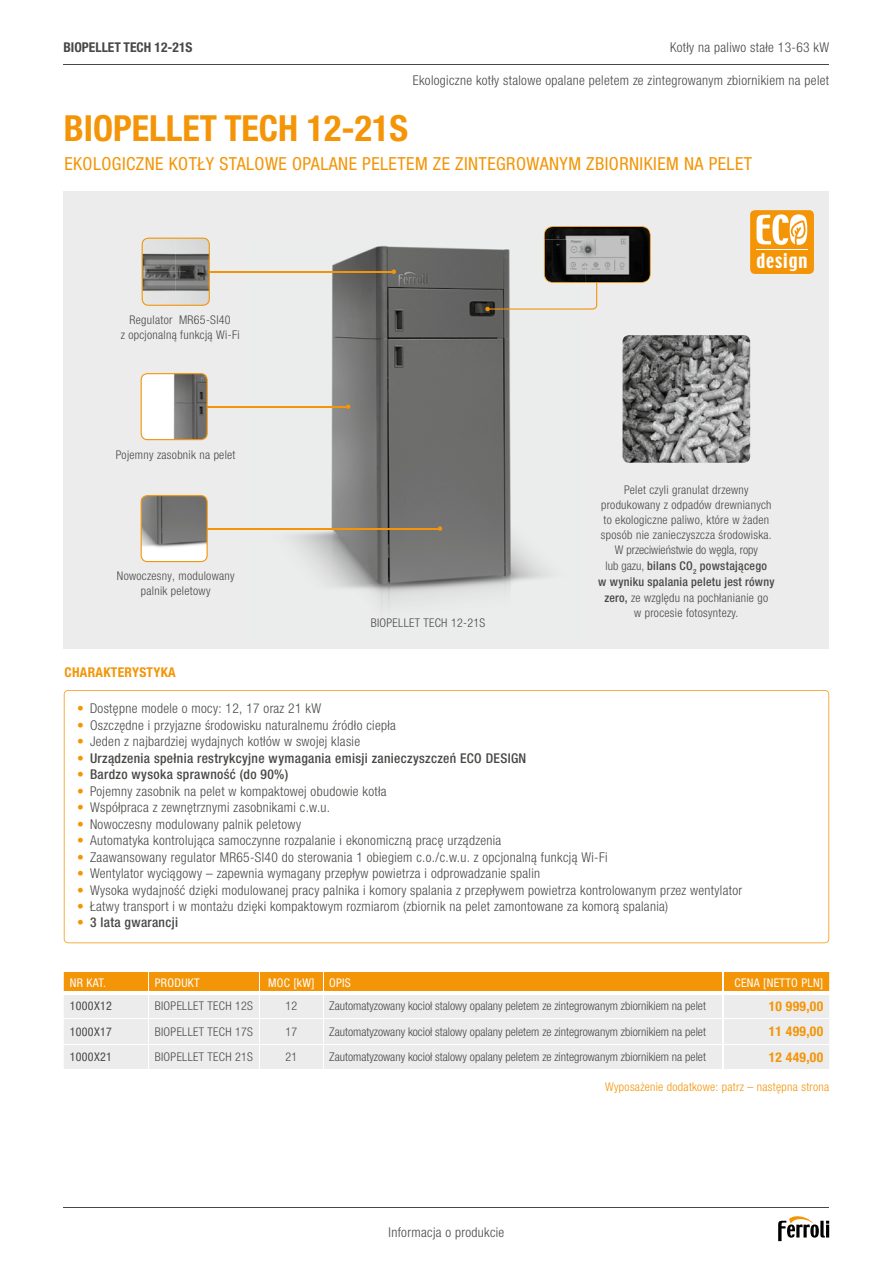
<style>
.page{position:relative;width:893px;height:1263px;background:#fff}
.page>*{position:absolute;margin:0;border:0;box-sizing:border-box;transform-origin:0 0}
.t1{font:700 condensed 36px "Helvetica Neue LTW1 G";color:#f39507}
.t2{font:condensed 18px "Helvetica Neue LTW1 G";letter-spacing:.025em;color:#f39507}
.t3{font:18px "Techno";letter-spacing:.05em;color:#fff}
.t4{font:300 condensed 13.5px "Helvetica Neue LTW1 G";letter-spacing:.025em;color:#484846}
.t5{font:500 condensed 13.5px "Helvetica Neue LTW1 G";letter-spacing:.025em;color:#484846}
.t6{font:700 condensed 13.5px "Helvetica Neue LTW1 G";letter-spacing:.025em;color:#f39507}
.t7{font:700 condensed 13.5px "Helvetica Neue LTW1 G";color:#484846}
.t8{font:300 condensed 12px/15px "Helvetica Neue LTW1 G";letter-spacing:.025em;color:#484846;text-align:center}
.t9{font:300 condensed 12px "Helvetica Neue LTW1 G";color:#484846}
.t10{font:500 condensed 12px/16.2px "Helvetica Neue LTW1 G";letter-spacing:.02em;color:#484846;text-align:center}
.t11{font:300 condensed 12px "Helvetica Neue LTW1 G";letter-spacing:.025em;color:#f39507}
.t12{font:condensed 12px "Helvetica Neue LTW1 G";letter-spacing:.025em;color:#fff}
.t13{font:condensed 12px "Helvetica Neue LTW1 G";letter-spacing:.025em;color:#484846}
.s1{font-weight:300}
.s2{color:#f39507}
.s3{font-weight:300;color:#f39507}
</style>
<div class="page">
<div style="left:63px;top:191px;width:766px;height:457px;background:#ececec"></div>
<img style="left:247px;top:246px;width:299px;height:362px">
<hr style="left:64px;top:1207px;width:765px;height:1px;background:#484846">
<svg style="left:778px;top:1216px;width:51px;height:25px"></svg>
<hr style="left:64px;top:64px;width:765px;height:1px;background:#484846">
<svg style="left:485px;top:226px;width:166px;height:85px"></svg>
<hr style="left:187px;top:406px;width:161px;height:1px;background:#f39507">
<svg style="left:346px;top:404px;width:4px;height:5px"></svg>
<hr style="left:187px;top:528px;width:253px;height:1px;background:#f39507">
<svg style="left:438px;top:526px;width:4px;height:5px"></svg>
<hr style="left:187px;top:271px;width:207px;height:1px;background:#f39507">
<svg style="left:392px;top:269px;width:4px;height:5px"></svg>
<svg style="left:64px;top:690px;width:765px;height:253px"></svg>
<img style="left:623px;top:335px;width:127px;height:128px">
<svg style="left:64px;top:972px;width:765px;height:97px;background:#eddabd"></svg>
<hr style="left:64px;top:992px;width:85px;height:3px;background:#fff">
<hr style="left:149px;top:992px;width:110px;height:3px;background:#fff">
<hr style="left:259px;top:992px;width:64px;height:3px;background:#fff">
<hr style="left:323px;top:992px;width:400px;height:3px;background:#fff">
<hr style="left:723px;top:992px;width:106px;height:3px;background:#fff">
<hr style="left:64px;top:1018px;width:85px;height:1px;background:#fff">
<hr style="left:149px;top:1018px;width:110px;height:1px;background:#fff">
<hr style="left:259px;top:1018px;width:64px;height:1px;background:#fff">
<hr style="left:323px;top:1018px;width:400px;height:1px;background:#fff">
<hr style="left:723px;top:1018px;width:106px;height:1px;background:#fff">
<svg style="left:141px;top:373px;width:67px;height:67px;background:#b9b4ac"></svg>
<svg style="left:141px;top:495px;width:67px;height:67px;background:#9e9991"></svg>
<svg style="left:142px;top:238px;width:68px;height:68px"></svg>
<div style="left:750px;top:210px;width:64px;height:64px;background:#f39507;border-radius:5px"></div>
<hr style="left:756px;top:249px;width:51px;height:1px;background:#fff">
<svg style="left:756px;top:214px;width:51px;height:31px"></svg>
<p class="t7" style="left:63px;top:39px;width:131px">BIOPELLET TECH 12-21S</p>
<p class="t4" style="left:670px;top:40px;width:161px">Kotły na paliwo stałe 13-63 kW</p>
<p class="t4" style="left:413px;top:72px;width:418px">Ekologiczne kotły stalowe opalane peletem ze zintegrowanym zbiornikiem na pelet</p>
<h1 class="t1" style="left:64px;top:106px;width:346px">BIOPELLET TECH 12-21S</h1>
<h2 class="t2" style="left:64px;top:153px;width:689px">EKOLOGICZNE KOTŁY STALOWE OPALANE PELETEM ZE ZINTEGROWANYM ZBIORNIKIEM NA PELET</h2>
<p class="t8" style="left:121px;top:313px;width:120px">Regulator MR65-SI40<br>z opcjonalną funkcją Wi-Fi</p>
<p class="t8" style="left:116px;top:447px;width:121px">Pojemny zasobnik na pelet</p>
<p class="t8" style="left:117px;top:569px;width:119px">Nowoczesny, modulowany palnik peletowy</p>
<p class="t6" style="left:64px;top:664px;width:113px">CHARAKTERYSTYKA</p>
<p class="t8" style="left:371px;top:616px;width:116px">BIOPELLET TECH 12-21S</p>
<h2 class="t3" style="left:757px;top:249px;width:52px">design</h2>
<p class="t8" style="left:601px;top:482px;width:172px">Pelet czyli granulat drzewny produkowany z odpadów drewnianych to ekologiczne paliwo, które w żaden sposób nie zanieczyszcza środowiska.<br>W przeciwieństwie do węgla, ropy</p>
<p class="t10" style="left:598px;top:558px;width:178px"><span class="s1">lub gazu,</span> bilans CO<sub>2</sub> powstającego<br>w wyniku spalania peletu jest równy zero, <span class="s1">ze względu na pochłanianie go</span></p>
<p class="t8" style="left:634px;top:606px;width:106px">w procesie fotosyntezy.</p>
<p class="t4" style="left:77px;top:700px;width:245px"><span class="s2">•</span> Dostępne modele o mocy: 12, 17 oraz 21 kW</p>
<p class="t4" style="left:77px;top:717px;width:320px"><span class="s2">•</span> Oszczędne i przyjazne środowisku naturalnemu źródło ciepła</p>
<p class="t4" style="left:77px;top:733px;width:284px"><span class="s2">•</span> Jeden z najbardziej wydajnych kotłów w swojej klasie</p>
<p class="t5" style="left:77px;top:750px;width:451px"><span class="s3">•</span> Urządzenia spełnia restrykcyjne wymagania emisji zanieczyszczeń ECO DESIGN</p>
<p class="t5" style="left:77px;top:766px;width:213px"><span class="s3">•</span> Bardzo wysoka sprawność (do 90%)</p>
<p class="t4" style="left:77px;top:783px;width:311px"><span class="s2">•</span> Pojemny zasobnik na pelet w kompaktowej obudowie kotła</p>
<p class="t4" style="left:77px;top:799px;width:254px"><span class="s2">•</span> Współpraca z zewnętrznymi zasobnikami c.w.u.</p>
<p class="t4" style="left:77px;top:816px;width:225px"><span class="s2">•</span> Nowoczesny modulowany palnik peletowy</p>
<p class="t4" style="left:77px;top:832px;width:426px"><span class="s2">•</span> Automatyka kontrolująca samoczynne rozpalanie i ekonomiczną pracę urządzenia</p>
<p class="t4" style="left:77px;top:849px;width:532px"><span class="s2">•</span> Zaawansowany regulator MR65-SI40 do sterowania 1 obiegiem c.o./c.w.u. z opcjonalną funkcją Wi-Fi</p>
<p class="t4" style="left:77px;top:865px;width:464px"><span class="s2">•</span> Wentylator wyciągowy – zapewnia wymagany przepływ powietrza i odprowadzanie spalin</p>
<p class="t4" style="left:77px;top:882px;width:666px"><span class="s2">•</span> Wysoka wydajność dzięki modulowanej pracy palnika i komory spalania z przepływem powietrza kontrolowanym przez wentylator</p>
<p class="t4" style="left:77px;top:898px;width:592px"><span class="s2">•</span> Łatwy transport i w montażu dzięki kompaktowym rozmiarom (zbiornik na pelet zamontowane za komorą spalania)</p>
<p class="t5" style="left:77px;top:914px;width:102px"><span class="s3">•</span> 3 lata gwarancji</p>
<p class="t12" style="left:70px;top:976px;width:38px">NR KAT.</p>
<p class="t12" style="left:155px;top:976px;width:46px">PRODUKT</p>
<p class="t12" style="left:268px;top:976px;width:84px">MOC [kW] OPIS</p>
<p class="t12" style="left:734px;top:976px;width:90px">CENA [NETTO PLN]</p>
<p class="t13" style="left:70px;top:999px;width:44px">1000X12</p>
<p class="t8" style="left:155px;top:999px;width:100px">BIOPELLET TECH 12S</p>
<p class="t8" style="left:285px;top:999px;width:13px">12</p>
<p class="t9" style="left:329px;top:999px;width:378px">Zautomatyzowany kocioł stalowy opalany peletem ze zintegrowanym zbiornikiem na pelet</p>
<p class="t6" style="left:769px;top:998px;width:56px">10 999,00</p>
<p class="t13" style="left:70px;top:1024px;width:44px">1000X17</p>
<p class="t8" style="left:155px;top:1024px;width:100px">BIOPELLET TECH 17S</p>
<p class="t8" style="left:285px;top:1024px;width:13px">17</p>
<p class="t9" style="left:329px;top:1024px;width:378px">Zautomatyzowany kocioł stalowy opalany peletem ze zintegrowanym zbiornikiem na pelet</p>
<p class="t6" style="left:769px;top:1023px;width:56px">11 499,00</p>
<p class="t13" style="left:70px;top:1050px;width:44px">1000X21</p>
<p class="t8" style="left:155px;top:1050px;width:100px">BIOPELLET TECH 21S</p>
<p class="t8" style="left:285px;top:1050px;width:13px">21</p>
<p class="t9" style="left:329px;top:1050px;width:378px">Zautomatyzowany kocioł stalowy opalany peletem ze zintegrowanym zbiornikiem na pelet</p>
<p class="t6" style="left:769px;top:1049px;width:56px">12 449,00</p>
<p class="t4" style="left:389px;top:1224px;width:117px">Informacja o produkcie</p>
<p class="t4" style="left:360px;top:1225px;width:174px">Cennik 2018 – technika grzewcza</p>
<p class="t11" style="left:605px;top:1079px;width:225px">Wyposażenie dodatkowe: patrz – następna strona</p>
</div>
